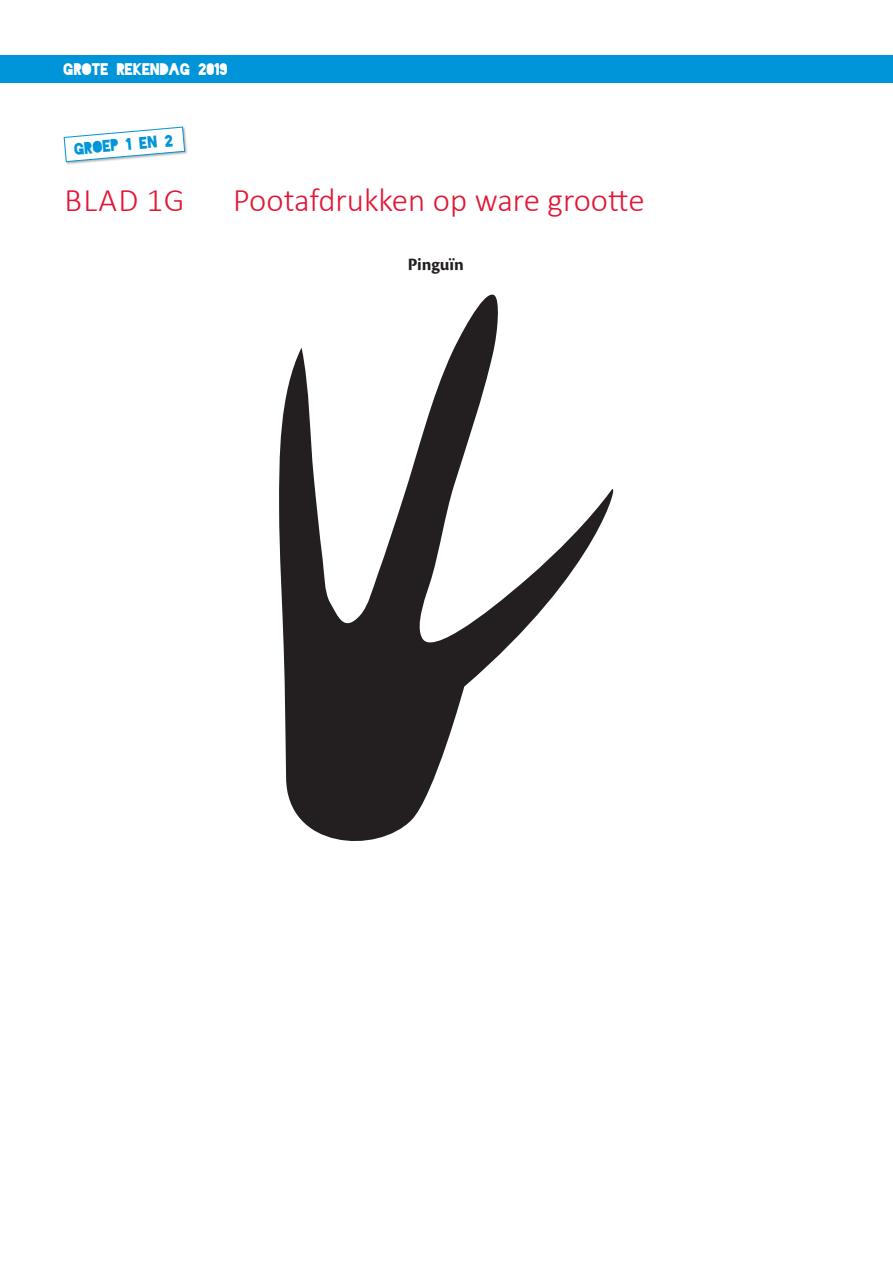
<style>
.page{position:relative;width:893px;height:1263px;background:#fff}
.page>*{position:absolute;margin:0;border:0;box-sizing:border-box;transform-origin:0 0}
.Plat{font:300 33px "Calibri";color:#e21736}
.Plat-2{font:700 18px "Cronos Pro";color:#231f20}
.Plat-3{font:15.75px "Blackout Midnight";color:#fff}
.Plat-4{font:15.75px "Blackout Midnight";color:#0095d9}
</style>
<div class="page">
<div style="left:0;top:55px;width:893px;height:27px;background:#0095d9"></div>
<div style="left:63px;top:126px;width:125px;height:39px;background:#231f20;opacity:.35"></div>
<svg style="left:63px;top:126px;width:122px;height:36px"></svg>
<svg style="left:279px;top:294px;width:335px;height:547px"></svg>
<p class="Plat-3" style="left:64px;top:62px;width:166px">GROTE REKENDAG 2019</p>
<p class="Plat-4" style="left:74px;top:142px;width:101px;rotate:-5deg">GROEP 1 EN 2</p>
<p class="Plat" style="left:64px;top:180px;width:122px">BLAD 1G</p>
<p class="Plat" style="left:233px;top:180px;width:413px">Pootafdrukken op ware grootte</p>
<p class="Plat-2" style="left:408px;top:254px;width:58px">Pinguïn</p>
</div>
